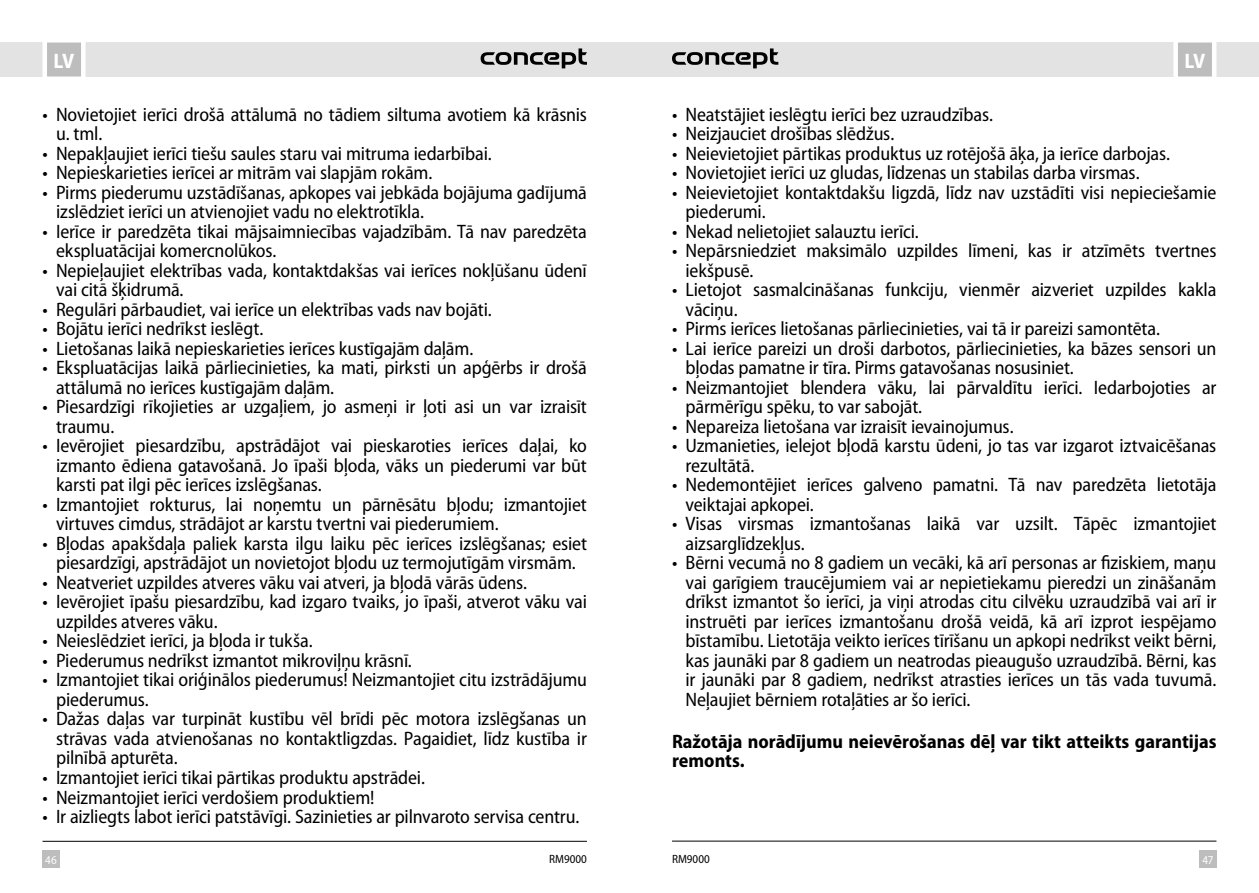
<style>
.page{position:relative;width:1259px;height:893px;background:#fff}
.page>*{position:absolute;margin:0;border:0;box-sizing:border-box;transform-origin:0 0}
.t1{font:700 semi-condensed 21px "Myriad Pro";color:#fff}
.t2{font:semi-condensed 19.5px/19.5px "Myriad Pro";letter-spacing:-.01em;color:#000}
.Odrážky-moje_norm{font:700 semi-condensed 19.5px/19.5px "Myriad Pro";color:#000}
.t3{font:semi-condensed 12px "Myriad Pro";color:#000}
.t4{font:semi-condensed 12px "Myriad Pro";color:#fff}
</style>
<div class="page">
<div style="left:629px;top:43px;width:630px;height:34px;background:#e3e3e3"></div>
<div style="left:0;top:43px;width:629px;height:34px;background:#e3e3e3"></div>
<div style="left:43px;top:850px;width:17px;height:17px;background:#bdbdbd"></div>
<div style="left:1199px;top:850px;width:17px;height:17px;background:#bdbdbd"></div>
<svg style="left:1171px;top:42px;width:47px;height:35px;background:#cecece"></svg>
<svg style="left:40px;top:42px;width:48px;height:35px;background:#cecece"></svg>
<hr style="left:672px;top:841px;width:544px;height:1px;background:#000">
<hr style="left:43px;top:841px;width:544px;height:1px;background:#000">
<svg style="left:480px;top:48px;width:107px;height:20px"></svg>
<svg style="left:672px;top:48px;width:106px;height:20px"></svg>
<p class="t1" style="left:54px;top:50px;width:22px">LV</p>
<p class="t1" style="left:1184px;top:50px;width:22px">LV</p>
<p class="t2" style="left:56px;top:105px;width:532px;text-indent:-14px">• Novietojiet ierīci drošā attālumā no tādiem siltuma avotiem kā krāsnis u. tml.</p>
<p class="t2" style="left:43px;top:144px;width:451px">• Nepakļaujiet ierīci tiešu saules staru vai mitruma iedarbībai.</p>
<p class="t2" style="left:43px;top:164px;width:391px">• Nepieskarieties ierīcei ar mitrām vai slapjām rokām.</p>
<p class="t2" style="left:56px;top:183px;width:532px;text-indent:-14px">• Pirms piederumu uzstādīšanas, apkopes vai jebkāda bojājuma gadījumā izslēdziet ierīci un atvienojiet vadu no elektrotīkla.</p>
<p class="t2" style="left:56px;top:222px;width:532px;text-indent:-14px">• Ierīce ir paredzēta tikai mājsaimniecības vajadzībām. Tā nav paredzēta ekspluatācijai komercnolūkos.</p>
<p class="t2" style="left:56px;top:261px;width:532px;text-indent:-14px">• Nepieļaujiet elektrības vada, kontaktdakšas vai ierīces nokļūšanu ūdenī vai citā šķidrumā.</p>
<p class="t2" style="left:43px;top:300px;width:451px">• Regulāri pārbaudiet, vai ierīce un elektrības vads nav bojāti.</p>
<p class="t2" style="left:43px;top:320px;width:222px">• Bojātu ierīci nedrīkst ieslēgt.</p>
<p class="t2" style="left:43px;top:339px;width:432px">• Lietošanas laikā nepieskarieties ierīces kustīgajām daļām.</p>
<p class="t2" style="left:56px;top:359px;width:532px;text-indent:-14px">• Ekspluatācijas laikā pārliecinieties, ka mati, pirksti un apģērbs ir drošā attālumā no ierīces kustīgajām daļām.</p>
<p class="t2" style="left:56px;top:398px;width:532px;text-indent:-14px">• Piesardzīgi rīkojieties ar uzgaļiem, jo asmeņi ir ļoti asi un var izraisīt traumu.</p>
<p class="t2" style="left:56px;top:437px;width:532px;text-align:justify;text-indent:-14px">• Ievērojiet piesardzību, apstrādājot vai pieskaroties ierīces daļai, ko izmanto ēdiena gatavošanā. Jo īpaši bļoda, vāks un piederumi var būt karsti pat ilgi pēc ierīces izslēgšanas.</p>
<p class="t2" style="left:56px;top:495px;width:532px;text-indent:-14px">• Izmantojiet rokturus, lai noņemtu un pārnēsātu bļodu; izmantojiet virtuves cimdus, strādājot ar karstu tvertni vai piederumiem.</p>
<p class="t2" style="left:43px;top:534px;width:546px;text-align:center">• Bļodas apakšdaļa paliek karsta ilgu laiku pēc ierīces izslēgšanas; esiet piesardzīgi, apstrādājot un novietojot bļodu uz termojutīgām virsmām.</p>
<p class="t2" style="left:43px;top:573px;width:486px">• Neatveriet uzpildes atveres vāku vai atveri, ja bļodā vārās ūdens.</p>
<p class="t2" style="left:56px;top:593px;width:532px;text-indent:-14px">• Ievērojiet īpašu piesardzību, kad izgaro tvaiks, jo īpaši, atverot vāku vai uzpildes atveres vāku.</p>
<p class="t2" style="left:43px;top:632px;width:272px">• Neieslēdziet ierīci, ja bļoda ir tukša.</p>
<p class="t2" style="left:43px;top:651px;width:371px">• Piederumus nedrīkst izmantot mikroviļņu krāsnī.</p>
<p class="t2" style="left:56px;top:671px;width:532px;text-indent:-14px">• Izmantojiet tikai oriģinālos piederumus! Neizmantojiet citu izstrādājumu piederumus.</p>
<p class="t2" style="left:56px;top:710px;width:532px;text-align:justify;text-indent:-14px">• Dažas daļas var turpināt kustību vēl brīdi pēc motora izslēgšanas un strāvas vada atvienošanas no kontaktligzdas. Pagaidiet, līdz kustība ir pilnībā apturēta.</p>
<p class="t2" style="left:43px;top:768px;width:384px">• Izmantojiet ierīci tikai pārtikas produktu apstrādei.</p>
<p class="t2" style="left:43px;top:788px;width:333px">• Neizmantojiet ierīci verdošiem produktiem!</p>
<p class="t2" style="left:43px;top:807px;width:538px">• Ir aizliegts labot ierīci patstāvīgi. Sazinieties ar pilnvaroto servisa centru.</p>
<p class="t2" style="left:672px;top:105px;width:322px">• Neatstājiet ieslēgtu ierīci bez uzraudzības.</p>
<p class="t2" style="left:672px;top:125px;width:224px">• Neizjauciet drošības slēdžus.</p>
<p class="t2" style="left:672px;top:144px;width:499px">• Neievietojiet pārtikas produktus uz rotējošā āķa, ja ierīce darbojas.</p>
<p class="t2" style="left:672px;top:164px;width:469px">• Novietojiet ierīci uz gludas, līdzenas un stabilas darba virsmas.</p>
<p class="t2" style="left:685px;top:183px;width:532px;text-indent:-14px">• Neievietojiet kontaktdakšu ligzdā, līdz nav uzstādīti visi nepieciešamie piederumi.</p>
<p class="t2" style="left:672px;top:222px;width:248px">• Nekad nelietojiet salauztu ierīci.</p>
<p class="t2" style="left:685px;top:242px;width:532px;text-indent:-14px">• Nepārsniedziet maksimālo uzpildes līmeni, kas ir atzīmēts tvertnes iekšpusē.</p>
<p class="t2" style="left:685px;top:281px;width:532px;text-indent:-14px">• Lietojot sasmalcināšanas funkciju, vienmēr aizveriet uzpildes kakla vāciņu.</p>
<p class="t2" style="left:672px;top:320px;width:489px">• Pirms ierīces lietošanas pārliecinieties, vai tā ir pareizi samontēta.</p>
<p class="t2" style="left:685px;top:339px;width:532px;text-indent:-14px">• Lai ierīce pareizi un droši darbotos, pārliecinieties, ka bāzes sensori un bļodas pamatne ir tīra. Pirms gatavošanas nosusiniet.</p>
<p class="t2" style="left:685px;top:378px;width:532px;text-indent:-14px">• Neizmantojiet blendera vāku, lai pārvaldītu ierīci. Iedarbojoties ar pārmērīgu spēku, to var sabojāt.</p>
<p class="t2" style="left:672px;top:417px;width:343px">• Nepareiza lietošana var izraisīt ievainojumus.</p>
<p class="t2" style="left:685px;top:437px;width:532px;text-indent:-14px">• Uzmanieties, ielejot bļodā karstu ūdeni, jo tas var izgarot iztvaicēšanas rezultātā.</p>
<p class="t2" style="left:685px;top:476px;width:532px;text-indent:-14px">• Nedemontējiet ierīces galveno pamatni. Tā nav paredzēta lietotāja veiktajai apkopei.</p>
<p class="t2" style="left:685px;top:515px;width:532px;text-indent:-14px">• Visas virsmas izmantošanas laikā var uzsilt. Tāpēc izmantojiet aizsarglīdzekļus.</p>
<p class="t2" style="left:685px;top:554px;width:532px;text-align:justify;text-indent:-14px">• Bērni vecumā no 8 gadiem un vecāki, kā arī personas ar fiziskiem, maņu vai garīgiem traucējumiem vai ar nepietiekamu pieredzi un zināšanām drīkst izmantot šo ierīci, ja viņi atrodas citu cilvēku uzraudzībā vai arī ir instruēti par ierīces izmantošanu drošā veidā, kā arī izprot iespējamo bīstamību. Lietotāja veikto ierīces tīrīšanu un apkopi nedrīkst veikt bērni, kas jaunāki par 8 gadiem un neatrodas pieaugušo uzraudzībā. Bērni, kas ir jaunāki par 8 gadiem, nedrīkst atrasties ierīces un tās vada tuvumā.<br>Neļaujiet bērniem rotaļāties ar šo ierīci.</p>
<p class="Odrážky-moje_norm" style="left:672px;top:732px;width:546px">Ražotāja norādījumu neievērošanas dēļ var tikt atteikts garantijas remonts.</p>
<p class="t3" style="left:549px;top:852px;width:39px">RM9000</p>
<p class="t3" style="left:672px;top:852px;width:39px">RM9000</p>
<p class="t4" style="left:45px;top:853px;width:13px">46</p>
<p class="t4" style="left:1202px;top:853px;width:13px">47</p>
</div>
